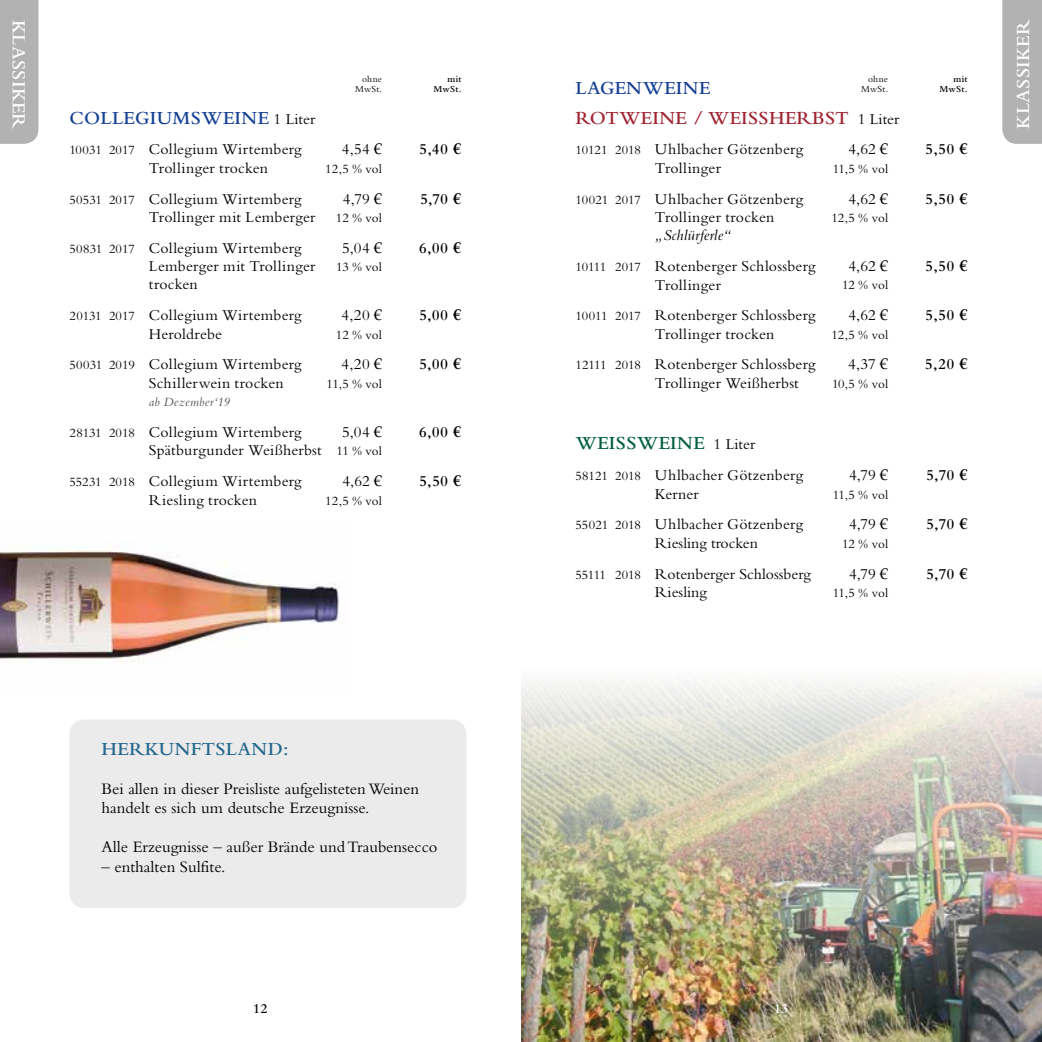
<style>
.page{position:relative;width:1042px;height:1042px;background:#fff}
.page>*{position:absolute;margin:0;border:0;box-sizing:border-box;transform-origin:0 0}
.t1{font:600 19.25px "Bembo";letter-spacing:.02em;color:#164194}
.t2{font:600 19.25px "Bembo";letter-spacing:.02em;color:#a02533}
.t3{font:600 19.25px "Bembo";letter-spacing:.02em;color:#fff}
.t4{font:600 19.25px "Bembo";letter-spacing:.02em;color:#005f3e}
.t5{font:600 19.25px "Bembo";letter-spacing:.02em;color:#25688d}
.t6{font:16.62px/19.2px "Bembo";color:#000}
.t7{font:15.75px/30.8px "Bembo";letter-spacing:.015em;color:#000}
.t8{font:600 15.75px "Bembo";letter-spacing:.005em;color:#000}
.t9{font:600 14px "Bembo";color:#000}
.t10{font:600 14px "Bembo";color:#fff}
.t11{font:13.12px "Bembo";letter-spacing:.005em;color:#000}
.t12{font:italic 13.12px "Bembo";letter-spacing:.02em;color:#575756}
.t13{font:9.62px "Bembo";letter-spacing:.02em;color:#000}
.t14{font:600 9.62px "Bembo";letter-spacing:.02em;color:#000}
.s1{font-weight:400;font-size:15.75px;color:#000}
.s2{font-size:13.12px}
.s3{font-family:"Book Antiqua"}
.s4{font-family:"Book Antiqua";font-weight:700}
.s5{font-style:italic}
</style>
<div class="page">
<img style="left:521px;top:678px;width:521px;height:364px">
<img style="left:0;top:543px;width:339px;height:120px">
<div style="left:69px;top:719px;width:397px;height:189px;background:#ebebeb;border-radius:15px"></div>
<div style="left:0;top:0;width:38px;height:144px;background:#b3b2b2"></div>
<div style="left:1002px;top:0;width:40px;height:144px;background:#b3b2b2"></div>
<p class="t3" style="left:30px;top:20px;width:111px;rotate:90deg">KLASSIKER</p>
<p class="t13" style="left:362px;top:73px;width:22px">ohne</p>
<p class="t14" style="left:447px;top:73px;width:16px">mit</p>
<p class="t13" style="left:355px;top:84px;width:28px">MwSt.</p>
<p class="t14" style="left:433px;top:84px;width:30px">MwSt.</p>
<p class="t1" style="left:69px;top:107px;width:247px">COLLEGIUMSWEINE <span class="s1">1 Liter</span></p>
<p class="t7" style="left:69px;top:134px;width:234px"><span class="s2">10031 2017</span> Collegium Wirtemberg</p>
<p class="t7" style="left:342px;top:134px;width:42px">4,54 <span class="s3">€</span></p>
<p class="t8" style="left:419px;top:141px;width:44px">5,40 <span class="s4">€</span></p>
<p class="t7" style="left:149px;top:152px;width:121px">Trollinger trocken</p>
<p class="t11" style="left:325px;top:161px;width:58px">12,5 % vol</p>
<p class="t7" style="left:69px;top:183px;width:234px"><span class="s2">50531 2017</span> Collegium Wirtemberg</p>
<p class="t7" style="left:343px;top:183px;width:41px">4,79 <span class="s3">€</span></p>
<p class="t8" style="left:420px;top:190px;width:43px">5,70 <span class="s4">€</span></p>
<p class="t7" style="left:149px;top:201px;width:168px">Trollinger mit Lemberger</p>
<p class="t11" style="left:336px;top:210px;width:48px">12 % vol</p>
<p class="t7" style="left:69px;top:232px;width:234px"><span class="s2">50831 2017</span> Collegium Wirtemberg</p>
<p class="t7" style="left:342px;top:232px;width:42px">5,04 <span class="s3">€</span></p>
<p class="t8" style="left:419px;top:239px;width:44px">6,00 <span class="s4">€</span></p>
<p class="t7" style="left:149px;top:250px;width:168px">Lemberger mit Trollinger</p>
<p class="t11" style="left:336px;top:259px;width:47px">13 % vol</p>
<p class="t7" style="left:69px;top:269px;width:234px;text-indent:79px">trocken<br><span class="s2">20131 2017</span> Collegium Wirtemberg</p>
<p class="t7" style="left:342px;top:300px;width:42px">4,20 <span class="s3">€</span></p>
<p class="t8" style="left:419px;top:307px;width:44px">5,00 <span class="s4">€</span></p>
<p class="t7" style="left:149px;top:318px;width:75px">Heroldrebe</p>
<p class="t11" style="left:336px;top:327px;width:48px">12 % vol</p>
<p class="t7" style="left:69px;top:349px;width:234px"><span class="s2">50031 2019</span> Collegium Wirtemberg</p>
<p class="t7" style="left:342px;top:349px;width:42px">4,20 <span class="s3">€</span></p>
<p class="t8" style="left:419px;top:356px;width:44px">5,00 <span class="s4">€</span></p>
<p class="t7" style="left:149px;top:367px;width:136px">Schillerwein trocken</p>
<p class="t11" style="left:327px;top:376px;width:57px">11,5 % vol</p>
<p class="t12" style="left:149px;top:394px;width:83px">ab Dezember‘19</p>
<p class="t7" style="left:69px;top:416px;width:234px"><span class="s2">28131 2018</span> Collegium Wirtemberg</p>
<p class="t7" style="left:342px;top:416px;width:42px">5,04 <span class="s3">€</span></p>
<p class="t8" style="left:419px;top:423px;width:44px">6,00 <span class="s4">€</span></p>
<p class="t7" style="left:69px;top:435px;width:314px;text-indent:79px">Spätburgunder Weißherbst <span class="s2">11 % vol<br>55231 2018</span> Collegium Wirtemberg</p>
<p class="t7" style="left:342px;top:465px;width:41px">4,62 <span class="s3">€</span></p>
<p class="t8" style="left:419px;top:472px;width:44px">5,50 <span class="s4">€</span></p>
<p class="t7" style="left:149px;top:484px;width:110px">Riesling trocken</p>
<p class="t11" style="left:325px;top:493px;width:58px">12,5 % vol</p>
<p class="t5" style="left:102px;top:738px;width:189px">HERKUNFTSLAND:</p>
<p class="t6" style="left:102px;top:779px;width:319px">Bei allen in dieser Preisliste aufgelisteten Weinen handelt es sich um deutsche Erzeugnisse.</p>
<p class="t6" style="left:102px;top:837px;width:337px">Alle Erzeugnisse – außer Brände und Traubensecco</p>
<p class="t6" style="left:102px;top:856px;width:125px">– enthalten Sulfite.</p>
<p class="t9" style="left:253px;top:1000px;width:16px">12</p>
<p class="t1" style="left:575px;top:77px;width:136px">LAGENWEINE</p>
<p class="t13" style="left:868px;top:73px;width:22px">ohne</p>
<p class="t14" style="left:953px;top:73px;width:16px">mit</p>
<p class="t13" style="left:861px;top:84px;width:28px">MwSt.</p>
<p class="t14" style="left:939px;top:84px;width:30px">MwSt.</p>
<p class="t2" style="left:575px;top:107px;width:325px">ROTWEINE / WEISSHERBST <span class="s1">1 Liter</span></p>
<p class="t7" style="left:575px;top:134px;width:229px"><span class="s2">10121 2018</span> Uhlbacher Götzenberg</p>
<p class="t7" style="left:848px;top:134px;width:41px">4,62 <span class="s3">€</span></p>
<p class="t8" style="left:925px;top:141px;width:44px">5,50 <span class="s4">€</span></p>
<p class="t7" style="left:655px;top:152px;width:67px">Trollinger</p>
<p class="t11" style="left:833px;top:161px;width:57px">11,5 % vol</p>
<p class="t7" style="left:575px;top:183px;width:229px"><span class="s2">10021 2017</span> Uhlbacher Götzenberg</p>
<p class="t7" style="left:848px;top:183px;width:41px">4,62 <span class="s3">€</span></p>
<p class="t8" style="left:925px;top:190px;width:44px">5,50 <span class="s4">€</span></p>
<p class="t7" style="left:655px;top:201px;width:121px">Trollinger trocken</p>
<p class="t11" style="left:831px;top:210px;width:58px">12,5 % vol</p>
<p class="t7" style="left:575px;top:220px;width:242px;text-align:center"><span class="s5">„Schlürferle“<br></span><span class="s2">10111 2017</span> Rotenberger Schlossberg</p>
<p class="t7" style="left:848px;top:250px;width:41px">4,62 <span class="s3">€</span></p>
<p class="t8" style="left:925px;top:257px;width:44px">5,50 <span class="s4">€</span></p>
<p class="t7" style="left:655px;top:269px;width:67px">Trollinger</p>
<p class="t11" style="left:842px;top:278px;width:48px">12 % vol</p>
<p class="t7" style="left:575px;top:300px;width:242px"><span class="s2">10011 2017</span> Rotenberger Schlossberg</p>
<p class="t7" style="left:848px;top:300px;width:41px">4,62 <span class="s3">€</span></p>
<p class="t8" style="left:925px;top:307px;width:44px">5,50 <span class="s4">€</span></p>
<p class="t7" style="left:655px;top:318px;width:121px">Trollinger trocken</p>
<p class="t11" style="left:831px;top:327px;width:58px">12,5 % vol</p>
<p class="t7" style="left:575px;top:349px;width:242px"><span class="s2">12111 2018</span> Rotenberger Schlossberg</p>
<p class="t7" style="left:848px;top:349px;width:41px">4,37 <span class="s3">€</span></p>
<p class="t8" style="left:925px;top:356px;width:44px">5,20 <span class="s4">€</span></p>
<p class="t7" style="left:655px;top:367px;width:145px">Trollinger Weißherbst</p>
<p class="t11" style="left:832px;top:376px;width:58px">10,5 % vol</p>
<p class="t4" style="left:575px;top:433px;width:181px">WEISSWEINE <span class="s1">1 Liter</span></p>
<p class="t7" style="left:575px;top:459px;width:229px"><span class="s2">58121 2018</span> Uhlbacher Götzenberg</p>
<p class="t7" style="left:849px;top:459px;width:41px">4,79 <span class="s3">€</span></p>
<p class="t8" style="left:926px;top:466px;width:43px">5,70 <span class="s4">€</span></p>
<p class="t7" style="left:655px;top:478px;width:45px">Kerner</p>
<p class="t11" style="left:833px;top:487px;width:57px">11,5 % vol</p>
<p class="t7" style="left:575px;top:509px;width:229px"><span class="s2">55021 2018</span> Uhlbacher Götzenberg</p>
<p class="t7" style="left:849px;top:509px;width:41px">4,79 <span class="s3">€</span></p>
<p class="t8" style="left:926px;top:516px;width:43px">5,70 <span class="s4">€</span></p>
<p class="t7" style="left:655px;top:527px;width:105px">Riesling trocken</p>
<p class="t11" style="left:842px;top:536px;width:48px">12 % vol</p>
<p class="t7" style="left:575px;top:558px;width:237px"><span class="s2">55111 2018</span> Rotenberger Schlossberg</p>
<p class="t7" style="left:849px;top:558px;width:41px">4,79 <span class="s3">€</span></p>
<p class="t8" style="left:926px;top:565px;width:43px">5,70 <span class="s4">€</span></p>
<p class="t7" style="left:655px;top:576px;width:53px">Riesling</p>
<p class="t11" style="left:833px;top:585px;width:57px">11,5 % vol</p>
<p class="t3" style="left:1012px;top:129px;width:111px;rotate:-90deg">KLASSIKER</p>
<p class="t10" style="left:774px;top:1000px;width:16px">13</p>
</div>
